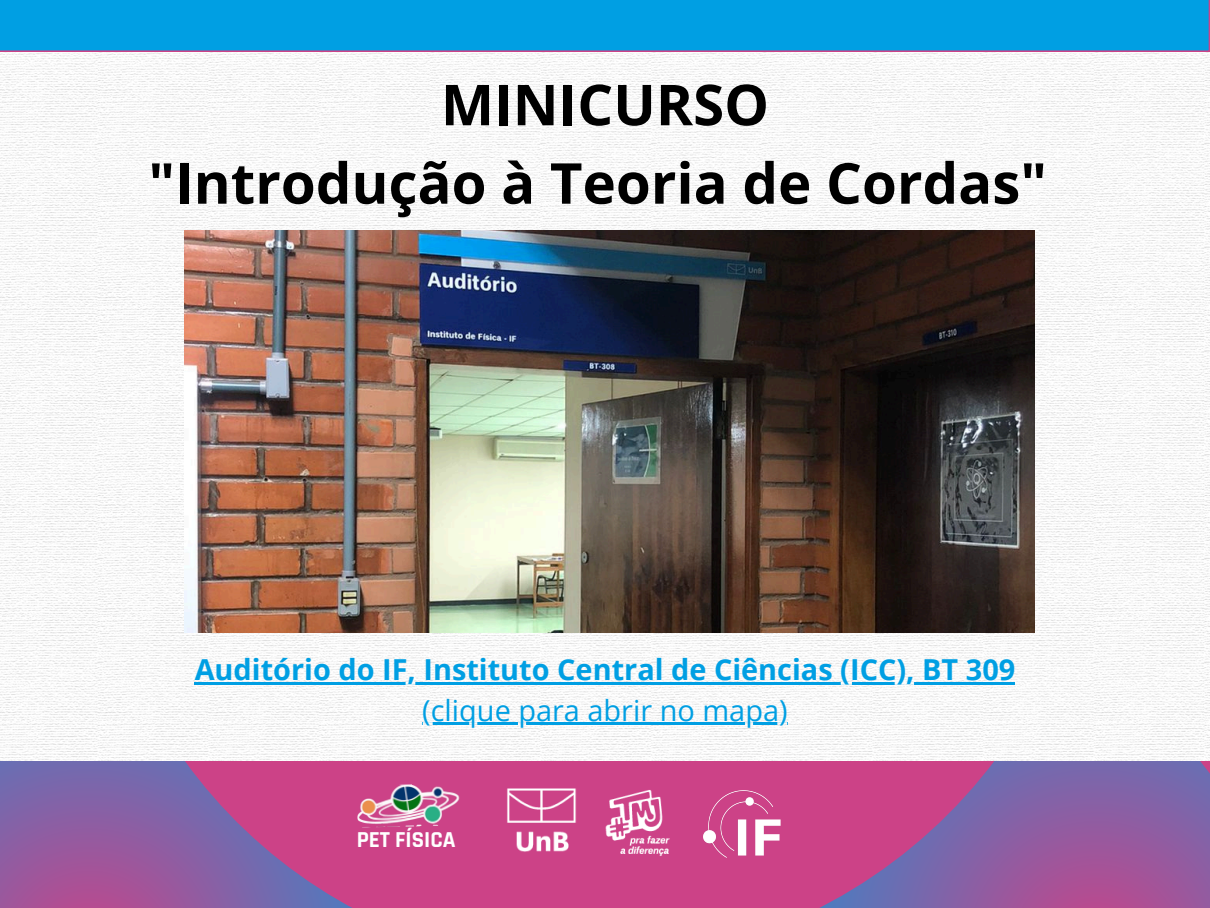
<style>
.page{position:relative;width:1210px;height:908px;background:#fff}
.page>*{position:absolute;margin:0;border:0;box-sizing:border-box;transform-origin:0 0}
.t1{font:700 56.38px/78.4px "Open Sans";color:#000;text-align:center}
.t2{font:700 28.87px "Open Sans";color:#009fe3}
.t3{font:28.87px "Open Sans";color:#009fe3}
.t4{font:700 23.03px "Rajdhani";color:#fff}
</style>
<div class="page">
<svg style="left:0;top:760px;width:588px;height:147px;background:#ad5597"></svg>
<svg style="left:588px;top:760px;width:622px;height:147px;background:#ae5598"></svg>
<img style="left:0;top:0;width:1210px;height:760px">
<div style="left:0;top:0;width:1209px;height:51px;background:#009fe3"></div>
<img style="left:184px;top:230px;width:850px;height:402px">
<hr style="left:195px;top:681px;width:820px;height:3px;background:#009fe3">
<hr style="left:422px;top:722px;width:365px;height:3px;background:#009fe3">
<p class="t1" style="left:148px;top:64px;width:900px">MINICURSO<br>"Introdução à Teoria de Cordas"</p>
<p class="t2" style="left:195px;top:649px;width:822px">Auditório do IF, Instituto Central de Ciências (ICC), BT 309</p>
<p class="t3" style="left:422px;top:689px;width:367px">(clique para abrir no mapa)</p>
<p class="t4" style="left:357px;top:825px;width:100px">PET FÍSICA</p>
</div>
